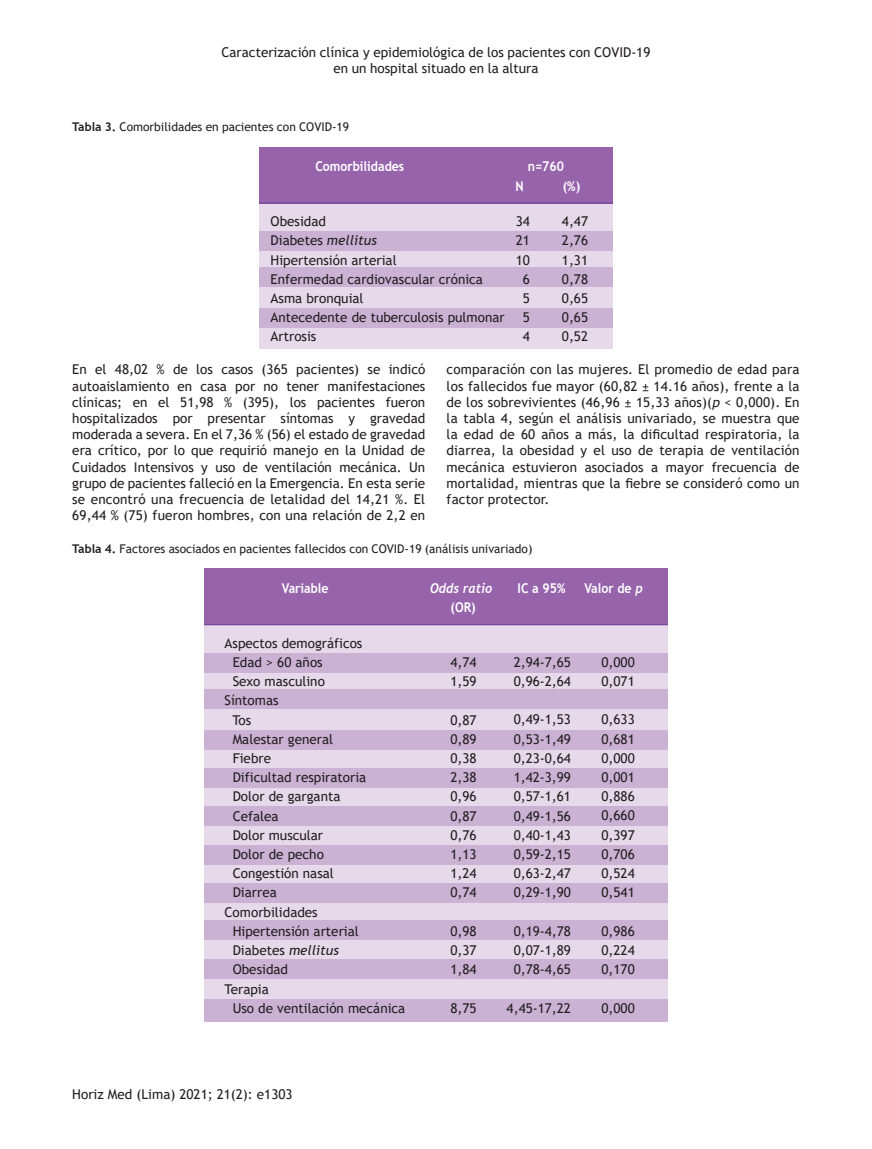
<style>
.page{position:relative;width:872px;height:1149px;background:#fff}
.page>*{position:absolute;margin:0;border:0;box-sizing:border-box;transform-origin:0 0}
.TEXTO_PRINCIPAL_HORI{font:13.5px/19.2px "Trebuchet MS";color:#231f20;text-align:justify}
.ENCABEZADO_AUTOR{font:13.5px/16.2px "Trebuchet MS";color:#231f20;text-align:center}
.t1{font:700 13.5px "Trebuchet MS";color:#fff;scale:.91 1}
.t2{font:italic 700 13.5px/19.2px "Trebuchet";color:#fff;text-align:center;scale:.91 1}
.LEYENDAS_cuadros{font:12px "Trebuchet MS";color:#231f20}
.s1{font-weight:700}
.s2{font-style:italic}
.s3{font-family:"Trebuchet MS";font-style:normal}
.s4{font-family:"Trebuchet";font-style:italic}
</style>
<div class="page">
<div style="left:259px;top:147px;width:354px;height:201px;background:#e5d9ea"></div>
<div style="left:259px;top:231px;width:354px;height:20px;background:#cbb2d5"></div>
<div style="left:259px;top:267px;width:354px;height:20px;background:#cbb2d5"></div>
<div style="left:259px;top:308px;width:354px;height:19px;background:#cbb2d5"></div>
<div style="left:259px;top:147px;width:354px;height:56px;background:#9764ac"></div>
<hr style="left:259px;top:202px;width:354px;height:2px;background:#6b3e98">
<div style="left:204px;top:568px;width:463px;height:452px;background:#e5d9ea"></div>
<div style="left:204px;top:653px;width:463px;height:19px;background:#cbb2d5"></div>
<div style="left:204px;top:689px;width:463px;height:19px;background:#cbb2d5"></div>
<div style="left:204px;top:729px;width:463px;height:20px;background:#cbb2d5"></div>
<div style="left:204px;top:768px;width:463px;height:19px;background:#cbb2d5"></div>
<div style="left:204px;top:806px;width:463px;height:19px;background:#cbb2d5"></div>
<div style="left:204px;top:844px;width:463px;height:20px;background:#cbb2d5"></div>
<div style="left:204px;top:883px;width:463px;height:19px;background:#cbb2d5"></div>
<div style="left:204px;top:920px;width:463px;height:19px;background:#cbb2d5"></div>
<div style="left:204px;top:959px;width:463px;height:19px;background:#cbb2d5"></div>
<div style="left:204px;top:998px;width:463px;height:22px;background:#cbb2d5"></div>
<div style="left:204px;top:568px;width:463px;height:56px;background:#9764ac"></div>
<hr style="left:204px;top:623px;width:463px;height:2px;background:#6b3e98">
<p class="ENCABEZADO_AUTOR" style="left:221px;top:44px;width:430px">Caracterización clínica y epidemiológica de los pacientes con COVID-19 en un hospital situado en la altura</p>
<p class="LEYENDAS_cuadros" style="left:72px;top:119px;width:278px"><span class="s1">Tabla 3.</span> Comorbilidades en pacientes con COVID-19</p>
<p class="t1" style="left:315px;top:158px;width:99px">Comorbilidades</p>
<p class="t1" style="left:528px;top:158px;width:41px">n=760</p>
<p class="t1" style="left:515px;top:178px;width:11px">N</p>
<p class="t1" style="left:563px;top:178px;width:21px">(%)</p>
<p class="TEXTO_PRINCIPAL_HORI" style="left:270px;top:211px;width:236px;text-align:left">Obesidad<br>Diabetes <span class="s2">mellitus<br></span>Hipertensión arterial<br>Enfermedad cardiovascular crónica<br>Asma bronquial<br>Antecedente de tuberculosis pulmonar<br>Artrosis</p>
<p class="TEXTO_PRINCIPAL_HORI" style="left:516px;top:211px;width:16px;text-align:center">34<br>21<br>10<br>6<br>5<br>5<br>4</p>
<p class="TEXTO_PRINCIPAL_HORI" style="left:562px;top:211px;width:28px">4,47<br>2,76<br>1,31<br>0,78<br>0,65<br>0,65<br>0,52</p>
<p class="TEXTO_PRINCIPAL_HORI" style="left:72px;top:361px;width:354px;line-height:16.2px">En el 48,02 % de los casos (365 pacientes) se indicó autoaislamiento en casa por no tener manifestaciones clínicas; en el 51,98 % (395), los pacientes fueron hospitalizados por presentar síntomas y gravedad moderada a severa. En el 7,36 % (56) el estado de gravedad era crítico, por lo que requirió manejo en la Unidad de Cuidados Intensivos y uso de ventilación mecánica. Un grupo de pacientes falleció en la Emergencia. En esta serie se encontró una frecuencia de letalidad del 14,21 %. El 69,44 % (75) fueron hombres, con una relación de 2,2 en</p>
<p class="TEXTO_PRINCIPAL_HORI" style="left:446px;top:361px;width:354px;line-height:16.2px">comparación con las mujeres. El promedio de edad para los fallecidos fue mayor (60,82 ± 14.16 años), frente a la de los sobrevivientes (46,96 ± 15,33 años)(<span class="s2">p</span> &lt; 0,000). En la tabla 4, según el análisis univariado, se muestra que la edad de 60 años a más, la dificultad respiratoria, la diarrea, la obesidad y el uso de terapia de ventilación mecánica estuvieron asociados a mayor frecuencia de mortalidad, mientras que la fiebre se consideró como un factor protector.</p>
<p class="LEYENDAS_cuadros" style="left:72px;top:540px;width:462px"><span class="s1">Tabla 4.</span> Factores asociados en pacientes fallecidos con COVID-19 (análisis univariado)</p>
<p class="t1" style="left:282px;top:579px;width:53px">Variable</p>
<p class="t2" style="left:430px;top:578px;width:70px">Odds ratio <span class="s3">(OR)</span></p>
<p class="t1" style="left:517px;top:579px;width:54px">IC a 95%</p>
<p class="t1" style="left:584px;top:579px;width:66px">Valor de <span class="s4">p</span></p>
<p class="TEXTO_PRINCIPAL_HORI" style="left:224px;top:633px;width:139px">Aspectos demográficos</p>
<p class="TEXTO_PRINCIPAL_HORI" style="left:233px;top:652px;width:91px">Edad &gt; 60 años</p>
<p class="TEXTO_PRINCIPAL_HORI" style="left:233px;top:671px;width:94px">Sexo masculino</p>
<p class="TEXTO_PRINCIPAL_HORI" style="left:224px;top:690px;width:56px">Síntomas</p>
<p class="TEXTO_PRINCIPAL_HORI" style="left:232px;top:709px;width:20px">Tos</p>
<p class="TEXTO_PRINCIPAL_HORI" style="left:233px;top:729px;width:102px">Malestar general</p>
<p class="TEXTO_PRINCIPAL_HORI" style="left:233px;top:748px;width:40px">Fiebre</p>
<p class="TEXTO_PRINCIPAL_HORI" style="left:233px;top:767px;width:135px">Dificultad respiratoria</p>
<p class="TEXTO_PRINCIPAL_HORI" style="left:233px;top:786px;width:109px">Dolor de garganta</p>
<p class="TEXTO_PRINCIPAL_HORI" style="left:233px;top:805px;width:47px">Cefalea</p>
<p class="TEXTO_PRINCIPAL_HORI" style="left:233px;top:825px;width:92px">Dolor muscular</p>
<p class="TEXTO_PRINCIPAL_HORI" style="left:233px;top:844px;width:93px">Dolor de pecho</p>
<p class="TEXTO_PRINCIPAL_HORI" style="left:233px;top:863px;width:103px">Congestión nasal</p>
<p class="TEXTO_PRINCIPAL_HORI" style="left:233px;top:882px;width:46px">Diarrea</p>
<p class="TEXTO_PRINCIPAL_HORI" style="left:224px;top:901px;width:95px">Comorbilidades</p>
<p class="TEXTO_PRINCIPAL_HORI" style="left:233px;top:921px;width:128px">Hipertensión arterial</p>
<p class="TEXTO_PRINCIPAL_HORI" style="left:233px;top:940px;width:108px">Diabetes <span class="s2">mellitus</span></p>
<p class="TEXTO_PRINCIPAL_HORI" style="left:233px;top:959px;width:57px">Obesidad</p>
<p class="TEXTO_PRINCIPAL_HORI" style="left:224px;top:978px;width:46px">Terapia</p>
<p class="TEXTO_PRINCIPAL_HORI" style="left:233px;top:997px;width:174px">Uso de ventilación mecánica</p>
<p class="TEXTO_PRINCIPAL_HORI" style="left:601px;top:652px;width:35px">0,000<br>0,071</p>
<p class="TEXTO_PRINCIPAL_HORI" style="left:601px;top:709px;width:35px">0,633<br>0,681<br>0,000<br>0,001<br>0,886<br>0,660<br>0,397<br>0,706<br>0,524<br>0,541</p>
<p class="TEXTO_PRINCIPAL_HORI" style="left:601px;top:920px;width:35px">0,986<br>0,224<br>0,170</p>
<p class="TEXTO_PRINCIPAL_HORI" style="left:601px;top:997px;width:35px">0,000</p>
<p class="TEXTO_PRINCIPAL_HORI" style="left:514px;top:652px;width:59px">2,94-7,65<br>0,96-2,64</p>
<p class="TEXTO_PRINCIPAL_HORI" style="left:514px;top:709px;width:59px">0,49-1,53<br>0,53-1,49<br>0,23-0,64<br>1,42-3,99<br>0,57-1,61<br>0,49-1,56<br>0,40-1,43<br>0,59-2,15<br>0,63-2,47<br>0,29-1,90</p>
<p class="TEXTO_PRINCIPAL_HORI" style="left:514px;top:921px;width:59px">0,19-4,78<br>0,07-1,89<br>0,78-4,65</p>
<p class="TEXTO_PRINCIPAL_HORI" style="left:506px;top:997px;width:66px">4,45-17,22</p>
<p class="TEXTO_PRINCIPAL_HORI" style="left:450px;top:652px;width:28px">4,74<br>1,59</p>
<p class="TEXTO_PRINCIPAL_HORI" style="left:450px;top:709px;width:28px">0,87<br>0,89<br>0,38<br>2,38<br>0,96<br>0,87<br>0,76<br>1,13<br>1,24<br>0,74</p>
<p class="TEXTO_PRINCIPAL_HORI" style="left:450px;top:921px;width:28px">0,98<br>0,37<br>1,84</p>
<p class="TEXTO_PRINCIPAL_HORI" style="left:450px;top:997px;width:28px">8,75</p>
<p class="TEXTO_PRINCIPAL_HORI" style="left:72px;top:1084px;width:222px">Horiz Med (Lima) 2021; 21(2): e1303</p>
</div>
